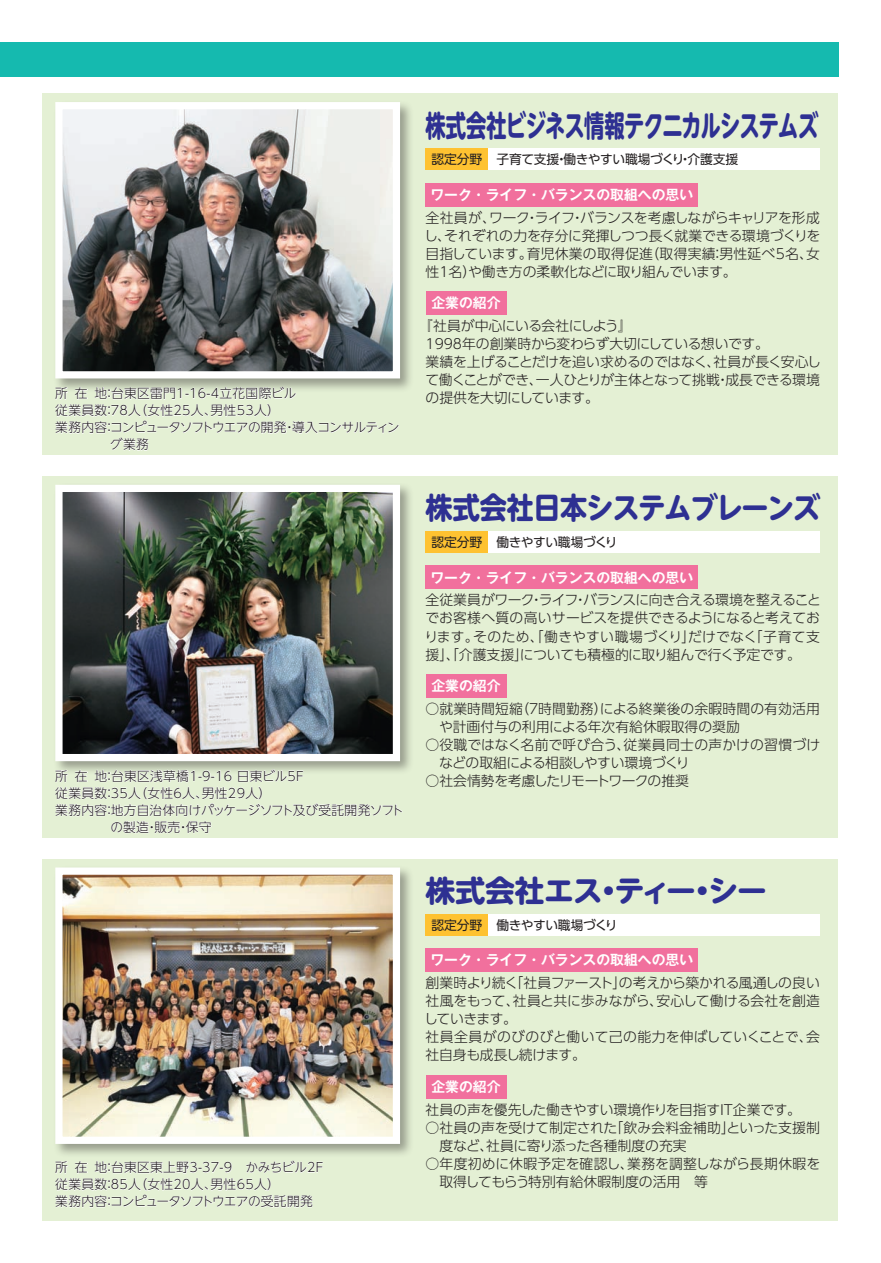
<style>
.page{position:relative;width:881px;height:1263px;background:#fff}
.page>*{position:absolute;margin:0;border:0;box-sizing:border-box;transform-origin:0 0}
.t1{font:700 29.7px "UD Shin M Go Pr 6 N";letter-spacing:-.03em;color:#2e3092;scale:.68 1}
.t2{font:700 29.7px "UD Shin M Go Pr 6 N";letter-spacing:-.03em;color:#2e3092;scale:.91 1}
.t3{font:700 29.7px "UD Shin M Go Pr 6 N";letter-spacing:-.01em;color:#2e3092}
.t4{font:700 29.7px "UD Shin M Go Pr 6 N";letter-spacing:-.03em;color:#2e3092}
.t5{font:300 13.8px/18.1px "UD Shin Go Pr 6 N";letter-spacing:-.01em;color:#231f20}
.t6{font:300 13.8px/18.1px "UD Shin Go Pr 6 N";letter-spacing:-.03em;color:#231f20}
.t7{font:700 13.8px "Gothic MB101 Pro De";color:#fff}
.t8{font:300 13.8px/18.1px "UD Shin Go Pr 6 N";letter-spacing:-.035em;color:#231f20}
.t9{font:300 13.8px "UD Shin Go Pr 6 N";letter-spacing:.015em;color:#231f20}
.t10{font:300 13.8px "UD Shin Go Pr 6 N";letter-spacing:.01em;color:#231f20}
.t11{font:300 13.8px "UD Shin Go Pr 6 N";letter-spacing:.025em;color:#231f20}
.t12{font:300 13.8px "UD Shin Go Pr 6 N";letter-spacing:-.05em;color:#231f20}
.t13{font:300 12.75px/17px "UD Shin Go NT Pro";letter-spacing:.02em;color:#231f20}
.t14{font:12.75px "UD Shin Go Pr 6 N";letter-spacing:-.015em;color:#231f20}
.t15{font:300 12.75px/17px "UD Shin Go NT Pro";color:#231f20}
.t16{font:300 12.75px/17px "UD Shin Go NT Pro";letter-spacing:-.055em;color:#231f20}
.t17{font:300 12.75px/17px "UD Shin Go NT Pro";letter-spacing:-.04em;color:#231f20}
.t18{font:12.75px "UD Shin Go Pr 6 N";letter-spacing:-.035em;color:#231f20}
</style>
<div class="page">
<div style="left:43px;top:859px;width:795px;height:361px;background:#e4f0d4"></div>
<div style="left:43px;top:476px;width:795px;height:362px;background:#e4f0d4"></div>
<div style="left:43px;top:94px;width:795px;height:361px;background:#e4f0d4"></div>
<div style="left:53px;top:865px;width:361px;height:293px;background:#231f20;opacity:.4"></div>
<img style="left:63px;top:875px;width:329px;height:261px">
<div style="left:55px;top:867px;width:345px;height:277px;border:7px solid #fff"></div>
<div style="left:53px;top:482px;width:361px;height:293px;background:#231f20;opacity:.4"></div>
<img style="left:63px;top:493px;width:329px;height:260px">
<div style="left:55px;top:485px;width:345px;height:276px;border:7px solid #fff"></div>
<div style="left:53px;top:100px;width:361px;height:293px;background:#231f20;opacity:.4"></div>
<img style="left:63px;top:110px;width:329px;height:260px">
<div style="left:55px;top:102px;width:345px;height:276px;border:7px solid #fff"></div>
<div style="left:425px;top:914px;width:63px;height:21px;background:#fec231"></div>
<div style="left:488px;top:914px;width:331px;height:21px;background:#fff"></div>
<div style="left:425px;top:531px;width:63px;height:22px;background:#fec231"></div>
<div style="left:488px;top:531px;width:331px;height:22px;background:#fff"></div>
<div style="left:425px;top:149px;width:63px;height:21px;background:#fec231"></div>
<div style="left:488px;top:149px;width:331px;height:21px;background:#fff"></div>
<svg style="left:55px;top:1160px;width:268px;height:48px"></svg>
<svg style="left:55px;top:769px;width:348px;height:65px"></svg>
<svg style="left:55px;top:386px;width:344px;height:65px"></svg>
<div style="left:425px;top:948px;width:272px;height:24px;background:#f1709d"></div>
<div style="left:425px;top:1075px;width:81px;height:23px;background:#f1709d"></div>
<div style="left:425px;top:566px;width:272px;height:23px;background:#f1709d"></div>
<div style="left:425px;top:674px;width:81px;height:23px;background:#f1709d"></div>
<div style="left:425px;top:183px;width:272px;height:23px;background:#f1709d"></div>
<div style="left:425px;top:291px;width:81px;height:24px;background:#f1709d"></div>
<div style="left:0;top:43px;width:838px;height:34px;background:#15baaf"></div>
<p class="t13" style="left:95px;top:384px;width:203px">地台東区雷門1-16-4立花国際ビル</p>
<p class="t13" style="left:55px;top:384px;width:14px">所</p>
<p class="t13" style="left:75px;top:384px;width:14px">在</p>
<p class="t13" style="left:103px;top:384px;width:14px">：</p>
<p class="t13" style="left:103px;top:401px;width:115px">：78 （人女性25人、</p>
<p class="t13" style="left:210px;top:401px;width:71px">男性53人(</p>
<p class="t16" style="left:55px;top:401px;width:345px">従業員数<br>業務内容コンピュータソフトウエアの開発導入コンサルティン</p>
<p class="t13" style="left:110px;top:418px;width:40px;text-indent:-7px">：<br>グ業務</p>
<p class="t13" style="left:283px;top:418px;width:14px">・</p>
<p class="t13" style="left:95px;top:767px;width:211px">地台東区浅草橋1-9-16 日東ビル5F</p>
<p class="t13" style="left:55px;top:767px;width:14px">所</p>
<p class="t13" style="left:75px;top:767px;width:14px">在</p>
<p class="t13" style="left:103px;top:767px;width:14px">：</p>
<p class="t13" style="left:103px;top:784px;width:107px">：35 （人女性6人、</p>
<p class="t13" style="left:202px;top:784px;width:71px">男性29人(</p>
<p class="t15" style="left:55px;top:784px;width:350px">従業員数<br>業務内容地方自治体向けパッケージソフト及び受託開発ソフト</p>
<p class="t13" style="left:110px;top:801px;width:103px;text-indent:-8px">：<br>の製造販売保守</p>
<p class="t13" style="left:145px;top:818px;width:14px">・</p>
<p class="t13" style="left:177px;top:818px;width:14px">・</p>
<p class="t13" style="left:95px;top:1158px;width:230px">地台東区東上野3-37-9　かみちビル2F</p>
<p class="t13" style="left:55px;top:1158px;width:14px">所</p>
<p class="t13" style="left:75px;top:1158px;width:14px">在</p>
<p class="t13" style="left:103px;top:1158px;width:14px">：</p>
<p class="t13" style="left:103px;top:1175px;width:115px">：85 （人女性20人、</p>
<p class="t13" style="left:210px;top:1175px;width:71px">男性65人(</p>
<p class="t17" style="left:55px;top:1175px;width:259px">従業員数<br>業務内容コンピュータソフトウエアの受託開発</p>
<p class="t13" style="left:103px;top:1192px;width:14px">：</p>
<h1 class="t1" style="left:425px;top:100px;width:579px">株式会社ビジネス情報テクニカルシステムズ</h1>
<p class="t14" style="left:431px;top:149px;width:52px">認定分野</p>
<p class="t14" style="left:496px;top:149px;width:243px">子育て支援働きやすい職場づくり介護支援</p>
<p class="t14" style="left:555px;top:149px;width:14px">・</p>
<p class="t14" style="left:678px;top:149px;width:14px">・</p>
<p class="t7" style="left:430px;top:183px;width:264px">ワーク・ライフ・バランスの取組への思い</p>
<p class="t6" style="left:489px;top:208px;width:332px">ワークライフバランスを考慮しながらキャリアを形成</p>
<p class="t5" style="left:444px;top:208px;width:377px;text-indent:-19px">全社員が、<br>それぞれの力を存分に発揮しつつ長く就業できる環境づくりを</p>
<p class="t5" style="left:525px;top:208px;width:15px">・</p>
<p class="t5" style="left:570px;top:208px;width:15px">・</p>
<p class="t5" style="left:424px;top:226px;width:28px">し、</p>
<p class="t9" style="left:645px;top:242px;width:176px">（取得実績男性延べ5名女、</p>
<p class="t9" style="left:526px;top:242px;width:127px">育児休業の取得促進</p>
<p class="t5" style="left:425px;top:244px;width:313px">目指しています。<br>性1名や働き方の柔軟化などに取り組んでいます。</p>
<p class="t5" style="left:710px;top:244px;width:15px">：</p>
<p class="t5" style="left:462px;top:262px;width:15px">）</p>
<p class="t7" style="left:431px;top:291px;width:71px">企業の紹介</p>
<p class="t5" style="left:425px;top:316px;width:397px;text-indent:-7px">『社員が中心にいる会社にしよう『<br>1998年の創業時から変わらず大切にしている想いです。<br>業績を上げることだけを追い求めるのではなく社員が長く安心し</p>
<p class="t6" style="left:535px;top:352px;width:285px;text-indent:170px">、<br>一人ひとりが主体となって挑戦成長できる環境</p>
<p class="t8" style="left:425px;top:370px;width:175px">て働くことができ、<br>の提供を大切にしています。</p>
<p class="t5" style="left:715px;top:370px;width:15px">・</p>
<h1 class="t2" style="left:425px;top:482px;width:435px">株式会社日本システムブレーンズ</h1>
<p class="t14" style="left:431px;top:532px;width:52px">認定分野</p>
<p class="t18" style="left:496px;top:532px;width:123px">働きやすい職場づくり</p>
<p class="t7" style="left:430px;top:566px;width:264px">ワーク・ライフ・バランスの取組への思い</p>
<p class="t6" style="left:425px;top:591px;width:396px">全従業員がワークライフバランスに向き合える環境を整えること</p>
<p class="t5" style="left:529px;top:591px;width:15px">・</p>
<p class="t5" style="left:425px;top:609px;width:396px">でお客様へ質の高いサービスを提供できるようになると考えてお</p>
<p class="t5" style="left:748px;top:627px;width:73px">「子育て支</p>
<p class="t5" style="left:573px;top:591px;width:15px">・</p>
<p class="t9" style="left:473px;top:625px;width:285px">そのため、「働きやすい職場づくりだけでなく</p>
<p class="t5" style="left:681px;top:627px;width:15px">」</p>
<p class="t5" style="left:424px;top:627px;width:378px">ります。<br>援」、「介護支援についても積極的に取り組んで行く予定です。</p>
<p class="t5" style="left:514px;top:645px;width:15px">」</p>
<p class="t7" style="left:431px;top:674px;width:71px">企業の紹介</p>
<p class="t5" style="left:515px;top:699px;width:15px">（</p>
<p class="t5" style="left:439px;top:717px;width:302px">や計画付与の利用による年次有給休暇取得の奨励</p>
<p class="t11" style="left:623px;top:733px;width:198px">従業員同士の声かけの習慣づけ</p>
<p class="t5" style="left:593px;top:699px;width:15px">）</p>
<p class="t10" style="left:538px;top:697px;width:283px">時間勤務による終業後の余暇時間の有効活用</p>
<p class="t10" style="left:425px;top:697px;width:116px">○就業時間短縮７</p>
<p class="t5" style="left:439px;top:735px;width:252px;text-indent:-14px">○役職ではなく名前で呼び合う、<br>などの取組による相談しやすい環境づくり</p>
<p class="t6" style="left:425px;top:771px;width:265px">○社会情勢を考慮したリモートワークの推奨</p>
<h1 class="t3" style="left:425px;top:865px;width:342px">株式会社エスティーシー</h1>
<h1 class="t4" style="left:593px;top:865px;width:31px">・</h1>
<h1 class="t4" style="left:687px;top:865px;width:31px">・</h1>
<p class="t14" style="left:431px;top:914px;width:52px">認定分野</p>
<p class="t18" style="left:496px;top:914px;width:123px">働きやすい職場づくり</p>
<p class="t7" style="left:430px;top:948px;width:264px">ワーク・ライフ・バランスの取組への思い</p>
<p class="t8" style="left:509px;top:973px;width:312px">「社員ファーストの考えから築かれる風通しの良い</p>
<p class="t5" style="left:612px;top:973px;width:15px">」</p>
<p class="t12" style="left:425px;top:972px;width:94px">創業時より続く</p>
<p class="t5" style="left:512px;top:991px;width:152px">社員と共に歩みながら、</p>
<p class="t5" style="left:656px;top:991px;width:165px">安心して働ける会社を創造</p>
<p class="t5" style="left:424px;top:991px;width:397px">社風をもって、<br>していきます。<br>社員全員がのびのびと働いて己の能力を伸ばしていくことで会、社自身も成長し続けます。</p>
<p class="t7" style="left:431px;top:1075px;width:71px">企業の紹介</p>
<p class="t5" style="left:609px;top:1100px;width:212px;text-indent:-184px">社員の声を優先した働きやすい環境作りを目指すIT企業です。<br>「飲み会料金補助といった支援制</p>
<p class="t5" style="left:486px;top:1118px;width:202px;text-indent:-61px">○社員の声を受けて制定された<br>社員に寄り添った各種制度の充実</p>
<p class="t5" style="left:720px;top:1118px;width:15px">」</p>
<p class="t5" style="left:439px;top:1136px;width:55px">度など、</p>
<p class="t5" style="left:626px;top:1154px;width:195px">業務を調整しながら長期休暇を</p>
<p class="t5" style="left:439px;top:1154px;width:270px;text-indent:-14px">○年度初めに休暇予定を確認し、<br>取得してもらう特別有給休暇制度の活用　等</p>
</div>
